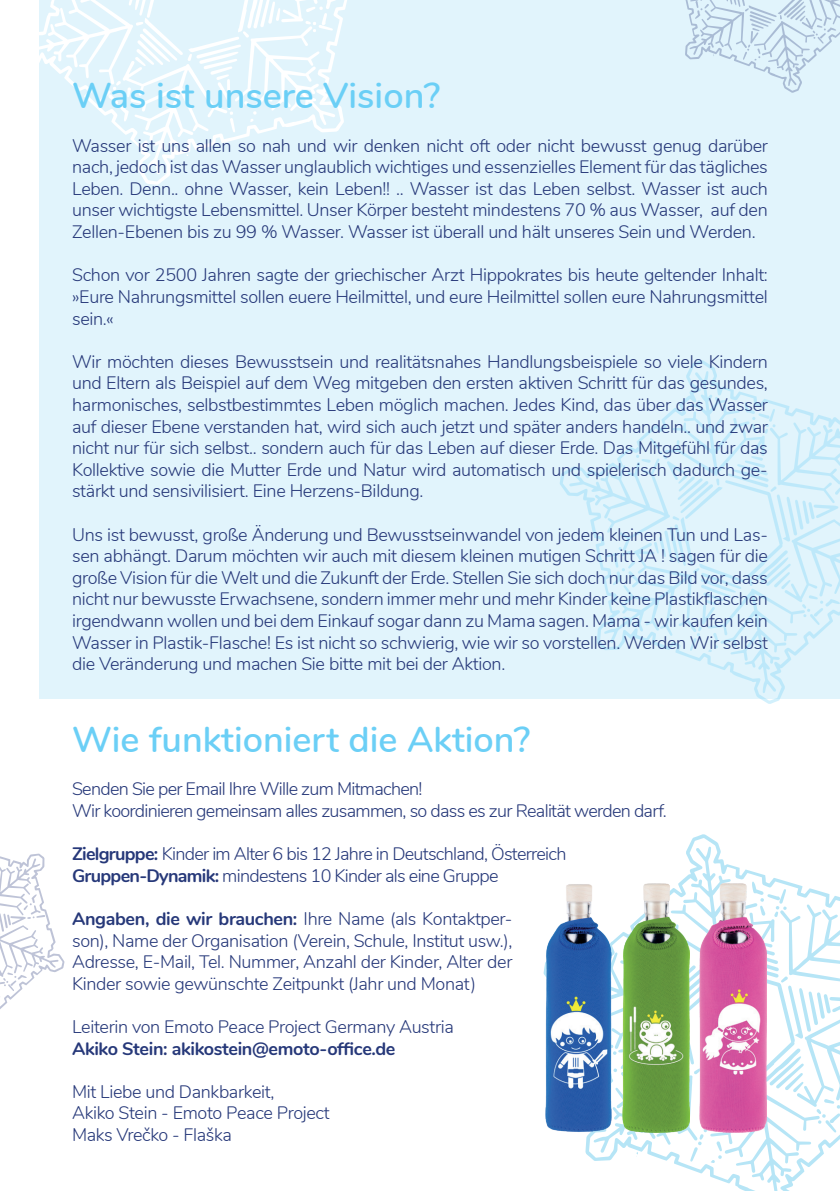
<style>
.page{position:relative;width:840px;height:1191px;background:#fff}
.page>*{position:absolute;margin:0;border:0;box-sizing:border-box;transform-origin:0 0}
.t1{font:600 36px "Nunito";color:#6bcff6}
.t2{font:300 18px/21.6px "Nunito";letter-spacing:-.02em;color:#263879;text-align:justify}
.t3{font:300 18px/21.6px "Nunito";letter-spacing:-.04em;color:#263879}
.t4{font:700 18px "Nunito";letter-spacing:-.02em;color:#263879}
.s1{font-weight:700}
</style>
<div class="page">
<div style="left:40px;top:0;width:799px;height:698px;background:#e1f4fc"></div>
<svg style="left:685px;top:0;width:154px;height:93px"></svg>
<svg style="left:559px;top:360px;width:280px;height:344px"></svg>
<svg style="left:569px;top:371px;width:270px;height:322px"></svg>
<svg style="left:39px;top:0;width:308px;height:174px"></svg>
<svg style="left:585px;top:846px;width:254px;height:345px"></svg>
<svg style="left:0;top:853px;width:64px;height:156px"></svg>
<img style="left:545px;top:883px;width:67px;height:250px">
<img style="left:622px;top:883px;width:66px;height:250px">
<img style="left:699px;top:883px;width:67px;height:249px">
<h1 class="t1" style="left:72px;top:69px;width:369px">Was ist unsere Vision?</h1>
<p class="t2" style="left:72px;top:134px;width:697px">Wasser ist uns allen so nah und wir denken nicht oft oder nicht bewusst genug darüber nach, jedoch ist das Wasser unglaublich wichtiges und essenzielles Element für das tägliches Leben. Denn.. ohne Wasser, kein Leben!! .. Wasser ist das Leben selbst. Wasser ist auch unser wichtigste Lebensmittel. Unser Körper besteht mindestens 70 % aus Wasser, auf den Zellen-Ebenen bis zu 99 % Wasser. Wasser ist überall und hält unseres Sein und Werden.</p>
<p class="t2" style="left:72px;top:263px;width:697px">Schon vor 2500 Jahren sagte der griechischer Arzt Hippokrates bis heute geltender Inhalt: »Eure Nahrungsmittel sollen euere Heilmittel, und eure Heilmittel sollen eure Nahrungsmittel sein.«</p>
<p class="t2" style="left:72px;top:350px;width:697px">Wir möchten dieses Bewusstsein und realitätsnahes Handlungsbeispiele so viele Kindern und Eltern als Beispiel auf dem Weg mitgeben den ersten aktiven Schritt für das gesundes, harmonisches, selbstbestimmtes Leben möglich machen. Jedes Kind, das über das Wasser auf dieser Ebene verstanden hat, wird sich auch jetzt und später anders handeln.. und zwar nicht nur für sich selbst.. sondern auch für das Leben auf dieser Erde. Das Mitgefühl für das Kollektive sowie die Mutter Erde und Natur wird automatisch und spielerisch dadurch ge&shy;stärkt und sensivilisiert. Eine Herzens-Bildung.</p>
<p class="t2" style="left:72px;top:522px;width:697px">Uns ist bewusst, große Änderung und Bewusstseinwandel von jedem kleinen Tun und Las&shy;sen abhängt. Darum möchten wir auch mit diesem kleinen mutigen Schritt JA ! sagen für die große Vision für die Welt und die Zukunft der Erde. Stellen Sie sich doch nur das Bild vor, dass nicht nur bewusste Erwachsene, sondern immer mehr und mehr Kinder keine Plastikflaschen irgendwann wollen und bei dem Einkauf sogar dann zu Mama sagen. Mama - wir kaufen kein Wasser in Plastik-Flasche! Es ist nicht so schwierig, wie wir so vorstellen. Werden Wir selbst die Veränderung und machen Sie bitte mit bei der Aktion.</p>
<h1 class="t1" style="left:72px;top:713px;width:459px">Wie funktioniert die Aktion?</h1>
<p class="t3" style="left:72px;top:777px;width:596px">Senden Sie per Email Ihre Wille zum Mitmachen!<br>Wir koordinieren gemeinsam alles zusammen, so dass es zur Realität werden darf.</p>
<p class="t3" style="left:72px;top:842px;width:495px"><span class="s1">Zielgruppe:</span> Kinder im Alter 6 bis 12 Jahre in Deutschland, Österreich<br><span class="s1">Gruppen-Dynamik:</span> mindestens 10 Kinder als eine Gruppe</p>
<p class="t2" style="left:72px;top:907px;width:441px"><span class="s1">Angaben, die wir brauchen:</span> Ihre Name (als Kontaktper&shy;son), Name der Organisation (Verein, Schule, Institut usw.), Adresse, E-Mail, Tel. Nummer, Anzahl der Kinder, Alter der Kinder sowie gewünschte Zeitpunkt (Jahr und Monat)</p>
<p class="t2" style="left:72px;top:1015px;width:383px">Leiterin von Emoto Peace Project Germany Austria</p>
<p class="t4" style="left:72px;top:1035px;width:325px">Akiko Stein: akikostein@emoto-office.de</p>
<p class="t2" style="left:72px;top:1079px;width:259px;text-align:left">Mit Liebe und Dankbarkeit,<br>Akiko Stein - Emoto Peace Project<br>Maks Vrečko - Flaška</p>
</div>
